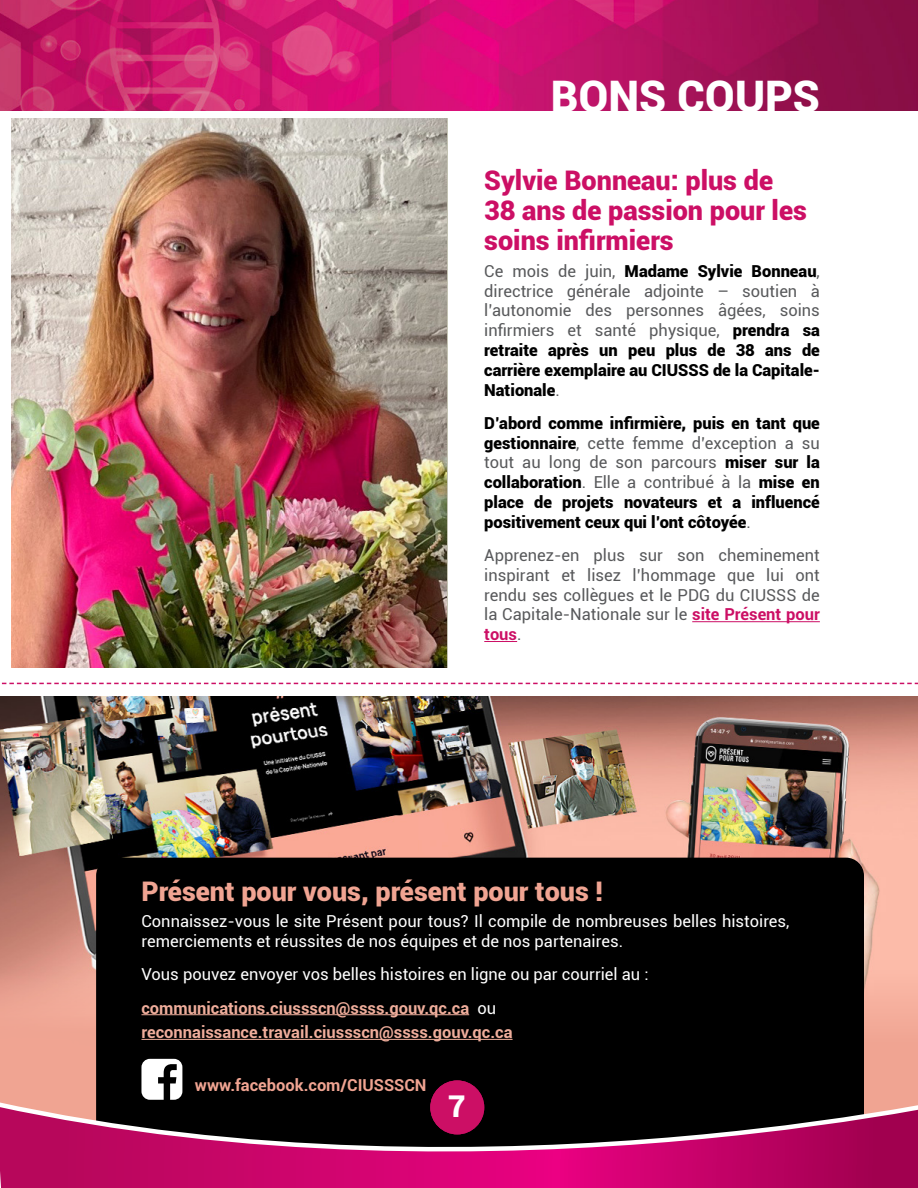
<style>
.page{position:relative;width:918px;height:1188px;background:#fff}
.page>*{position:absolute;margin:0;border:0;box-sizing:border-box;transform-origin:0 0}
.t1{font:900 43.5px "Roboto";color:#fff}
.t2{font:900 30px "Roboto";color:#fff}
.t3{font:900 27px/30px "Roboto";color:#cc0f65}
.t4{font:900 27px "Roboto";color:#f0a492}
.t5{font:16.5px/19.8px "Roboto";color:#58595b;text-align:justify}
.t6{font:16.5px/19.8px "Roboto";color:#fff}
.t7{font:900 16.5px/19.8px "Roboto";color:#000;text-align:justify}
.t8{font:700 16.5px "Roboto";color:#efad9b}
.t9{font:700 16.5px "Roboto";color:#f0a492}
.s1{font-weight:900;color:#000}
.s2{font-weight:400;color:#58595b}
.s3{font-weight:700;color:#cc0f65}
.s4{font-weight:700;color:#efad9b}
</style>
<div class="page">
<img style="left:0;top:0;width:918px;height:111px">
<img style="left:12px;top:119px;width:434px;height:549px">
<hr style="left:692px;top:621px;width:128px;height:1px;background:#cc0f65">
<hr style="left:484px;top:641px;width:33px;height:1px;background:#cc0f65">
<img style="left:0;top:697px;width:918px;height:359px">
<div style="left:96px;top:858px;width:768px;height:233px;background:#000"></div>
<hr style="left:141px;top:1014px;width:328px;height:1px;background:#efad9b">
<hr style="left:141px;top:1039px;width:372px;height:1px;background:#efad9b">
<svg style="left:141px;top:1059px;width:41px;height:32px"></svg>
<svg style="left:0;top:1091px;width:918px;height:97px;background:#7d1448"></svg>
<div style="left:430px;top:1080px;width:54px;height:54px;background:#cc0f65;border-radius:50%"></div>
<svg style="left:1px;top:683px;width:917px;height:1px"></svg>
<h1 class="t1" style="left:551px;top:66px;width:271px">BONS COUPS</h1>
<h3 class="t3" style="left:484px;top:164px;width:324px">Sylvie Bonneau: plus de<br>38 ans de passion pour les soins infirmiers</h3>
<p class="t5" style="left:484px;top:260px;width:337px">Ce mois de juin, <span class="s1">Madame Sylvie Bonneau</span>, directrice générale adjointe – soutien à l’autonomie des personnes âgées, soins infirmiers et santé physique, <span class="s1">prendra sa retraite après un peu plus de 38 ans de carrière exemplaire au CIUSSS de la Capitale-Nationale</span>.</p>
<p class="t7" style="left:484px;top:412px;width:337px">D’abord comme infirmière, puis en tant que gestionnaire<span class="s2">, cette femme d’exception a su tout au long de son parcours</span> miser sur la collaboration<span class="s2">. Elle a contribué à la</span> mise en place de projets novateurs et a influencé positivement ceux qui l’ont côtoyée<span class="s2">.</span></p>
<p class="t5" style="left:484px;top:545px;width:337px">Apprenez-en plus sur son cheminement inspirant et lisez l’hommage que lui ont rendu ses collègues et le PDG du CIUSSS de la Capitale-Nationale sur le <span class="s3">site Présent pour tous</span>.</p>
<h3 class="t4" style="left:141px;top:872px;width:463px">Présent pour vous, présent pour tous !</h3>
<p class="t6" style="left:141px;top:911px;width:649px">Connaissez-vous le site Présent pour tous? Il compile de nombreuses belles histoires, remerciements et réussites de nos équipes et de nos partenaires.</p>
<p class="t6" style="left:141px;top:957px;width:509px;line-height:33.3px">Vous pouvez envoyer vos belles histoires en ligne ou par courriel au : <span class="s4">communications.ciussscn@ssss.gouv.qc.ca</span> ou</p>
<p class="t8" style="left:141px;top:1021px;width:373px">reconnaissance.travail.ciussscn@ssss.gouv.qc.ca</p>
<p class="t9" style="left:195px;top:1073px;width:233px">www.facebook.com/CIUSSSCN</p>
<h2 class="t2" style="left:448px;top:1085px;width:19px">7</h2>
<h2 class="t2" style="left:448px;top:1085px;width:19px">4</h2>
</div>
